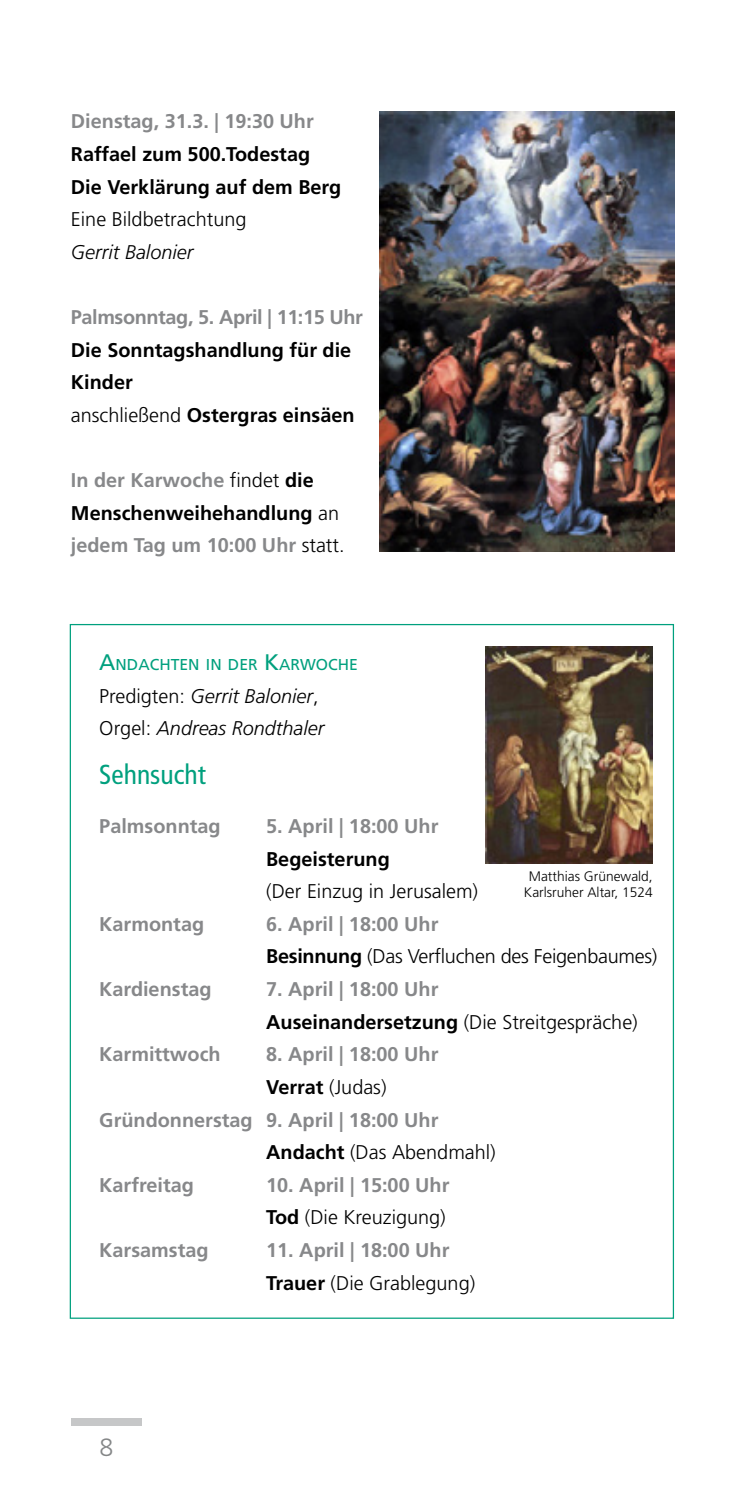
<style>
.page{position:relative;width:745px;height:1489px;background:#fff}
.page>*{position:absolute;margin:0;border:0;box-sizing:border-box;transform-origin:0 0}
.t1{font:condensed 27.5px "Frutiger";color:#00a07e}
.t2{font:300 25px "Frutiger";color:#848687}
.t3{font:700 19.75px/32.5px "Frutiger";color:#87888a}
.t4{font:300 19.75px/32.5px "Frutiger";color:#000}
.t5{font:700 19.75px/32.5px "Frutiger";color:#000}
.t6{font:italic 300 19.75px/32.5px "Frutiger";color:#000}
.t7{font:700 19.75px "Frutiger";letter-spacing:-.02em;color:#87888a}
.t8{font:15.75px "Frutiger";color:#00a07e}
.t9{font:300 13.75px/16.2px "Frutiger";color:#000;text-align:center}
.s1{font-weight:300}
.s2{font-weight:300;color:#000}
.s3{color:#000}
.s4{font-size:22.5px}
.s5{font-style:normal}
.s6{font-weight:700;color:#87888a}
.s7{font-weight:700}
</style>
<div class="page">
<div style="left:71px;top:1417px;width:71px;height:7px;background:#c6c7c8"></div>
<img style="left:379px;top:112px;width:294px;height:439px">
<img style="left:485px;top:647px;width:167px;height:216px">
<p class="t3" style="left:71px;top:105px;width:244px">Dienstag, 31.3. | 19:30 Uhr</p>
<p class="t5" style="left:71px;top:138px;width:272px">Raffael zum 500.Todestag<br>Die Verklärung auf dem Berg</p>
<p class="t4" style="left:71px;top:203px;width:177px">Eine Bildbetrachtung</p>
<p class="t6" style="left:71px;top:236px;width:124px">Gerrit Balonier</p>
<p class="t7" style="left:71px;top:305px;width:293px">Palmsonntag, 5. April | 11:15 Uhr</p>
<p class="t5" style="left:71px;top:333px;width:285px">Die Sonntagshandlung für die<br>Kinder<br><span class="s1">anschließend</span> Ostergras einsäen</p>
<p class="t3" style="left:71px;top:464px;width:275px">In der Karwoche <span class="s2">findet</span> <span class="s3">die<br>Menschenweihehandlung</span> <span class="s2">an </span>jedem Tag um 10:00 Uhr <span class="s2">statt.</span></p>
<p class="t8" style="left:99px;top:655px;width:260px"><span class="s4">A</span>NDACHTEN IN DER <span class="s4">K</span>ARWOCHE</p>
<p class="t6" style="left:99px;top:679px;width:226px"><span class="s5">Predigten:</span> Gerrit Balonier<span class="s5">,<br>Orgel:</span> Andreas Rondthaler</p>
<h1 class="t1" style="left:99px;top:758px;width:108px">Sehnsucht</h1>
<p class="t3" style="left:99px;top:810px;width:123px">Palmsonntag</p>
<p class="t3" style="left:266px;top:810px;width:174px">5. April | 18:00 Uhr</p>
<p class="t5" style="left:266px;top:842px;width:125px">Begeisterung</p>
<p class="t4" style="left:266px;top:875px;width:213px">(Der Einzug in Jerusalem)</p>
<p class="t3" style="left:99px;top:907px;width:106px">Karmontag</p>
<p class="t4" style="left:266px;top:908px;width:392px"><span class="s6">6. April | 18:00 Uhr<br></span><span class="s7">Besinnung</span> (Das Verfluchen des Feigenbaumes)</p>
<p class="t3" style="left:99px;top:973px;width:114px">Kardienstag</p>
<p class="t4" style="left:266px;top:973px;width:373px"><span class="s6">7. April | 18:00 Uhr<br></span><span class="s7">Auseinandersetzung</span> (Die Streitgespräche)</p>
<p class="t3" style="left:99px;top:1038px;width:123px">Karmittwoch</p>
<p class="t3" style="left:266px;top:1038px;width:174px">8. April | 18:00 Uhr</p>
<p class="t4" style="left:266px;top:1071px;width:122px"><span class="s7">Verrat</span> (Judas)</p>
<p class="t3" style="left:99px;top:1103px;width:340px">Gründonnerstag 9. April | 18:00 Uhr</p>
<p class="t4" style="left:266px;top:1136px;width:231px"><span class="s7">Andacht</span> (Das Abendmahl)</p>
<p class="t3" style="left:99px;top:1168px;width:96px">Karfreitag</p>
<p class="t3" style="left:266px;top:1168px;width:185px">10. April | 15:00 Uhr<br><span class="s3">Tod</span> <span class="s2">(Die Kreuzigung)</span></p>
<p class="t3" style="left:99px;top:1233px;width:111px">Karsamstag</p>
<p class="t3" style="left:266px;top:1233px;width:210px">11. April | 18:00 Uhr<br><span class="s3">Trauer</span> <span class="s2">(Die Grablegung)</span></p>
<p class="t9" style="left:523px;top:868px;width:130px">Matthias Grünewald,<br>Karlsruher Altar, 1524</p>
<p class="t2" style="left:99px;top:1433px;width:15px">8</p>
</div>
